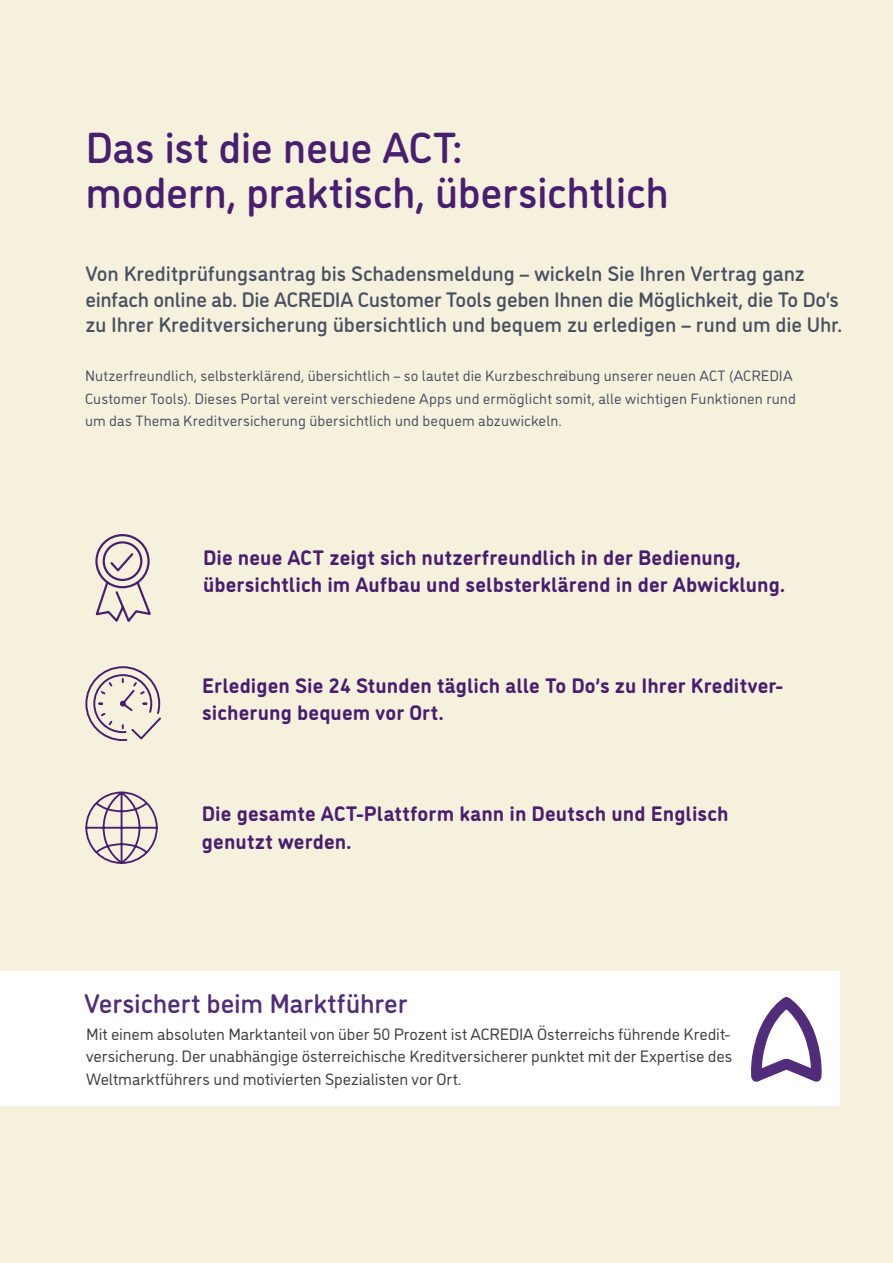
<style>
.page{position:relative;width:893px;height:1263px;background:#f5f1dc}
.page>*{position:absolute;margin:0;border:0;box-sizing:border-box;transform-origin:0 0}
.t1{font:500 43.5px/45px "DI Nosaur";letter-spacing:-.005em;color:#481e70}
.t2{font:500 27px "DI Nosaur";letter-spacing:-.005em;color:#502c7b}
.t3{font:700 21px/27.3px "DI Nosaur";letter-spacing:.005em;color:#481e70}
.t4{font:500 21px/25.5px "DI Nosaur";letter-spacing:-.005em;color:#4a5063}
.t5{font:16.5px/22.5px "DI Nosaur";letter-spacing:-.005em;color:#3e3e3f}
.t6{font:15px/22.5px "DI Nosaur";letter-spacing:.01em;color:#4a5063}
</style>
<div class="page">
<svg style="left:95px;top:534px;width:56px;height:88px"></svg>
<svg style="left:85px;top:666px;width:76px;height:75px"></svg>
<svg style="left:85px;top:791px;width:73px;height:73px"></svg>
<div style="left:0;top:971px;width:840px;height:135px;background:#fff"></div>
<svg style="left:751px;top:997px;width:71px;height:85px"></svg>
<h1 class="t1" style="left:85px;top:122px;width:585px">Das ist die neue ACT:<br>modern, praktisch, übersichtlich</h1>
<p class="t4" style="left:85px;top:260px;width:758px">Von Kreditprüfungsantrag bis Schadensmeldung – wickeln Sie Ihren Vertrag ganz einfach online ab. Die ACREDIA Customer Tools geben Ihnen die Möglichkeit, die To Do‘s zu Ihrer Kreditversicherung übersichtlich und bequem zu erledigen – rund um die Uhr.</p>
<p class="t6" style="left:85px;top:364px;width:712px">Nutzerfreundlich, selbsterklärend, übersichtlich – so lautet die Kurzbeschreibung unserer neuen ACT (ACREDIA<br>Customer Tools). Dieses Portal vereint verschiedene Apps und ermöglicht somit, alle wichtigen Funktionen rund um das Thema Kreditversicherung übersichtlich und bequem abzuwickeln.</p>
<h3 class="t3" style="left:203px;top:542px;width:583px">Die neue ACT zeigt sich nutzerfreundlich in der Bedienung, übersichtlich im Aufbau und selbsterklärend in der Abwicklung.</h3>
<h3 class="t3" style="left:202px;top:670px;width:582px">Erledigen Sie 24 Stunden täglich alle To Do’s zu Ihrer Kreditver&shy;sicherung bequem vor Ort.</h3>
<h3 class="t3" style="left:202px;top:798px;width:528px">Die gesamte ACT-Plattform kann in Deutsch und Englisch genutzt werden.</h3>
<h2 class="t2" style="left:84px;top:984px;width:325px">Versichert beim Marktführer</h2>
<p class="t5" style="left:86px;top:1022px;width:648px">Mit einem absoluten Marktanteil von über 50 Prozent ist ACREDIA Österreichs führende Kredit&shy;versicherung. Der unabhängige österreichische Kreditversicherer punktet mit der Expertise des<br>Weltmarktführers und motivierten Spezialisten vor Ort.</p>
</div>
